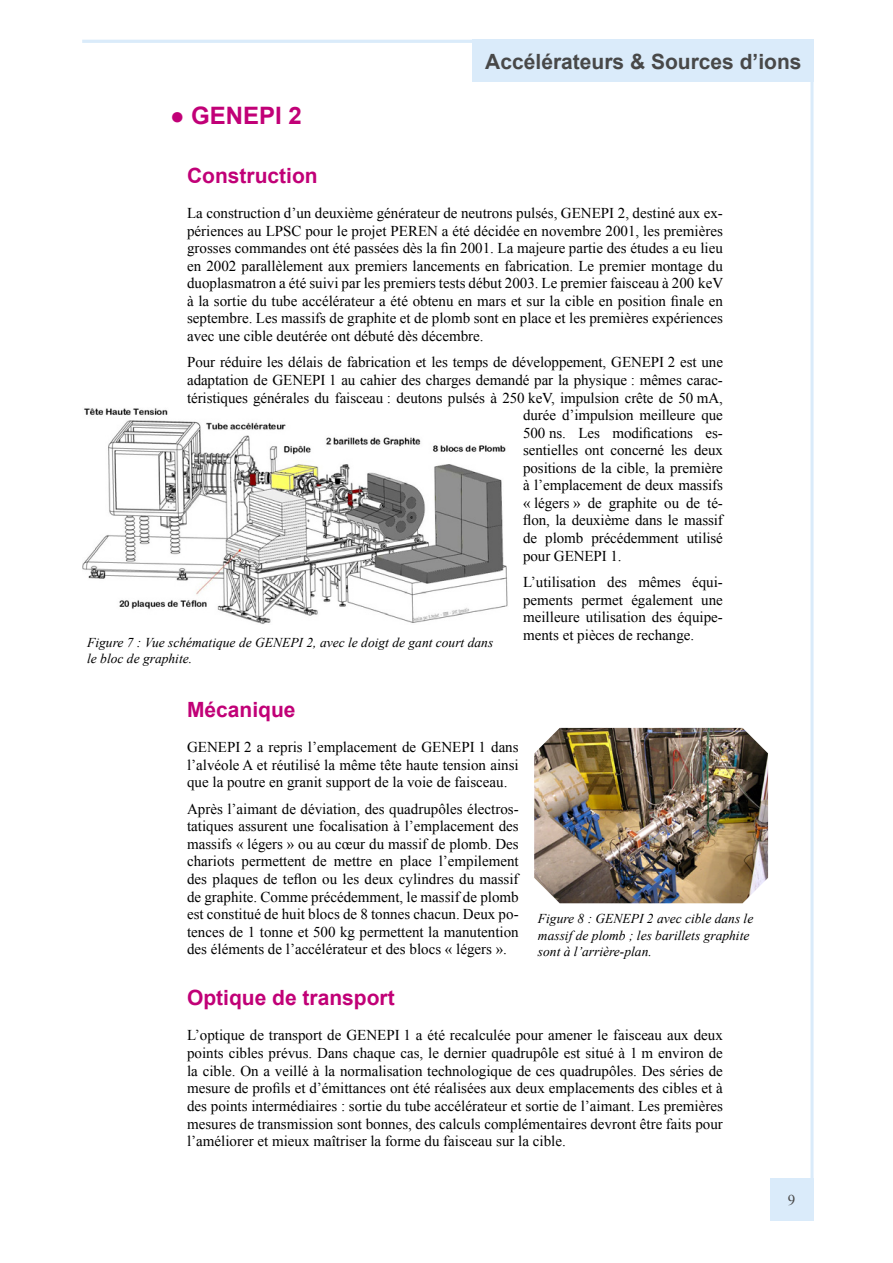
<style>
.page{position:relative;width:893px;height:1263px;background:#fff}
.page>*{position:absolute;margin:0;border:0;box-sizing:border-box;transform-origin:0 0}
.Sous-Titre{font:700 24px "Arial";color:#c10077}
.Sous_sous-titre{font:700 21px "Arial";color:#c10077}
.t1{font:700 21px "Arial";color:#484848}
.Corps_de_texte{font:15px/17.5px "Times New Roman";letter-spacing:-.005em;color:#000;text-align:justify}
.t2{font:15px "Times New Roman";color:#484848}
.Légende{font:italic 13.5px/16.2px "Times New Roman";color:#000}
</style>
<div class="page">
<hr style="left:810px;top:40px;width:3px;height:1180px;background:#daebfa">
<hr style="left:82px;top:40px;width:731px;height:3px;background:#daebfa">
<div style="left:472px;top:40px;width:341px;height:42px;background:#daebfa"></div>
<div style="left:770px;top:1178px;width:43px;height:42px;background:#daebfa"></div>
<img style="left:534px;top:728px;width:234px;height:175px">
<img style="left:83px;top:408px;width:425px;height:216px">
<p class="Sous-Titre" style="left:170px;top:100px;width:133px">● GENEPI 2</p>
<h2 class="t1" style="left:485px;top:48px;width:318px">Accélérateurs &amp; Sources d’ions</h2>
<p class="Sous_sous-titre" style="left:187px;top:162px;width:132px">Construction</p>
<p class="Corps_de_texte" style="left:187px;top:204px;width:538px">La construction d’un deuxième générateur de neutrons pulsés, GENEPI 2, destiné aux ex&shy;périences au LPSC pour le projet PEREN a été décidée en novembre 2001, les premières grosses commandes ont été passées dès la fin 2001. La majeure partie des études a eu lieu en 2002 parallèlement aux premiers lancements en fabrication. Le premier montage du duoplasmatron a été suivi par les premiers tests début 2003. Le premier faisceau à 200 keV à la sortie du tube accélérateur a été obtenu en mars et sur la cible en position finale en septembre. Les massifs de graphite et de plomb sont en place et les premières expériences avec une cible deutérée ont débuté dès décembre.</p>
<p class="Corps_de_texte" style="left:187px;top:353px;width:537px">Pour réduire les délais de fabrication et les temps de développement, GENEPI 2 est une</p>
<p class="Corps_de_texte" style="left:187px;top:371px;width:537px">adaptation de GENEPI 1 au cahier des charges demandé par la physique : mêmes carac-</p>
<p class="Corps_de_texte" style="left:187px;top:389px;width:537px">téristiques générales du faisceau : deutons pulsés à 250 keV, impulsion crête de 50 mA,</p>
<p class="Corps_de_texte" style="left:523px;top:406px;width:201px">durée d’impulsion meilleure que</p>
<p class="Corps_de_texte" style="left:523px;top:424px;width:201px">500 ns. Les modifications es-</p>
<p class="Corps_de_texte" style="left:523px;top:441px;width:201px">sentielles ont concerné les deux</p>
<p class="Corps_de_texte" style="left:523px;top:459px;width:201px">positions de la cible, la première</p>
<p class="Corps_de_texte" style="left:523px;top:476px;width:201px">à l’emplacement de deux massifs</p>
<p class="Corps_de_texte" style="left:523px;top:494px;width:201px">« légers » de graphite ou de té-</p>
<p class="Corps_de_texte" style="left:523px;top:511px;width:201px">flon, la deuxième dans le massif</p>
<p class="Corps_de_texte" style="left:523px;top:529px;width:201px">de plomb précédemment utilisé</p>
<p class="Corps_de_texte" style="left:523px;top:546px;width:100px">pour GENEPI 1.</p>
<p class="Corps_de_texte" style="left:523px;top:573px;width:201px">L’utilisation des mêmes équi&shy;pements permet également une meilleure utilisation des équipe&shy;ments et pièces de rechange.</p>
<p class="Légende" style="left:87px;top:634px;width:408px">Figure 7 : Vue schématique de GENEPI 2, avec le doigt de gant court dans le bloc de graphite.</p>
<p class="Sous_sous-titre" style="left:187px;top:696px;width:110px">Mécanique</p>
<p class="Corps_de_texte" style="left:187px;top:738px;width:333px">GENEPI 2 a repris l’emplacement de GENEPI 1 dans l’alvéole A et réutilisé la même tête haute tension ainsi que la poutre en granit support de la voie de faisceau.</p>
<p class="Corps_de_texte" style="left:187px;top:800px;width:333px">Après l’aimant de déviation, des quadrupôles électros&shy;tatiques assurent une focalisation à l’emplacement des massifs « légers » ou au cœur du massif de plomb. Des chariots permettent de mettre en place l’empilement des plaques de teflon ou les deux cylindres du massif de graphite. Comme précédemment, le massif de plomb est constitué de huit blocs de 8 tonnes chacun. Deux po&shy;tences de 1 tonne et 500 kg permettent la manutention des éléments de l’accélérateur et des blocs « légers ».</p>
<p class="Sous_sous-titre" style="left:187px;top:984px;width:209px">Optique de transport</p>
<p class="Corps_de_texte" style="left:187px;top:1026px;width:537px">L’optique de transport de GENEPI 1 a été recalculée pour amener le faisceau aux deux points cibles prévus. Dans chaque cas, le dernier quadrupôle est situé à 1 m environ de la cible. On a veillé à la normalisation technologique de ces quadrupôles. Des séries de mesure de profils et d’émittances ont été réalisées aux deux emplacements des cibles et à des points intermédiaires : sortie du tube accélérateur et sortie de l’aimant. Les premières mesures de transmission sont bonnes, des calculs complémentaires devront être faits pour l’améliorer et mieux maîtriser la forme du faisceau sur la cible.</p>
<p class="Légende" style="left:538px;top:910px;width:217px">Figure 8 : GENEPI 2 avec cible dans le massif de plomb ; les barillets graphite sont à l’arrière-plan.</p>
<p class="t2" style="left:788px;top:1189px;width:9px">9</p>
</div>
